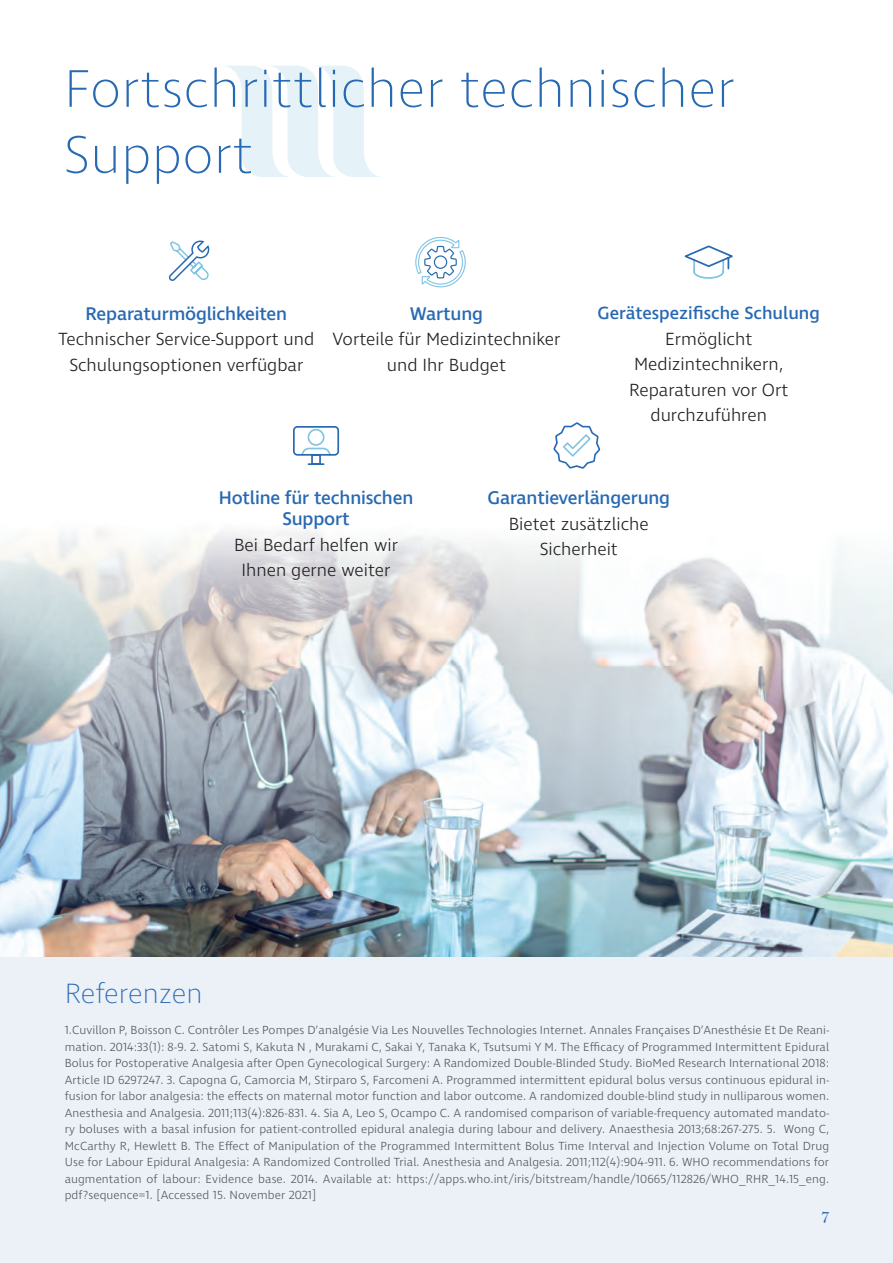
<style>
.page{position:relative;width:893px;height:1263px;background:#fff}
.page>*{position:absolute;margin:0;border:0;box-sizing:border-box;transform-origin:0 0}
.t1{font:200 54px/66px "Ingra";letter-spacing:.01em;color:#2869b3}
.t2{font:200 28.5px "Ingra";color:#2869b3}
.t3{font:500 18.75px/21px "Ingra";letter-spacing:-.01em;color:#2869b3;text-align:center}
.t4{font:300 18px/25.5px "Ingra";color:#231f20;text-align:center}
.t5{font:500 18px "Ingra";color:#2869b3}
.t6{font:15px "Miller Display";color:#2869b3}
.t7{font:300 12px/16.5px "Ingra";letter-spacing:.01em;color:#57585a;text-align:justify}
</style>
<div class="page">
<img style="left:0;top:530px;width:893px;height:427px">
<svg style="left:226px;top:66px;width:153px;height:111px"></svg>
<div style="left:0;top:957px;width:893px;height:306px;background:#ebf1f7"></div>
<svg style="left:168px;top:240px;width:42px;height:41px"></svg>
<svg style="left:684px;top:245px;width:49px;height:34px"></svg>
<svg style="left:293px;top:426px;width:47px;height:39px"></svg>
<svg style="left:553px;top:422px;width:48px;height:47px"></svg>
<svg style="left:415px;top:236px;width:51px;height:52px"></svg>
<h1 class="t1" style="left:64px;top:58px;width:673px">Fortschrittlicher technischer<br>Support</h1>
<h3 class="t3" style="left:86px;top:304px;width:203px">Reparaturmöglichkeiten</h3>
<h3 class="t4" style="left:58px;top:328px;width:257px">Technischer Service-Support und<br>Schulungsoptionen verfügbar</h3>
<h3 class="t3" style="left:410px;top:304px;width:75px">Wartung</h3>
<h3 class="t4" style="left:332px;top:328px;width:230px">Vorteile für Medizintechniker und Ihr Budget</h3>
<h3 class="t5" style="left:598px;top:302px;width:224px">Gerätespezifische Schulung</h3>
<h3 class="t4" style="left:629px;top:327px;width:161px">Ermöglicht<br>Medizintechnikern,<br>Reparaturen vor Ort durchzuführen</h3>
<h3 class="t3" style="left:219px;top:488px;width:196px">Hotline für technischen<br>Support</h3>
<h3 class="t4" style="left:234px;top:533px;width:165px">Bei Bedarf helfen wir<br>Ihnen gerne weiter</h3>
<h3 class="t3" style="left:487px;top:488px;width:184px">Garantieverlängerung</h3>
<h3 class="t4" style="left:509px;top:512px;width:142px">Bietet zusätzliche<br>Sicherheit</h3>
<h2 class="t2" style="left:65px;top:975px;width:139px">Referenzen</h2>
<p class="t7" style="left:65px;top:1022px;width:766px">1.Cuvillon P, Boisson C. Contrôler Les Pompes D’analgésie Via Les Nouvelles Technologies Internet. Annales Françaises D’Anesthésie Et De Reani&shy;mation. 2014:33(1): 8-9. 2. Satomi S, Kakuta N , Murakami C, Sakai Y, Tanaka K, Tsutsumi Y M. The Efficacy of Programmed Intermittent Epidural Bolus for Postoperative Analgesia after Open Gynecological Surgery: A Randomized Double-Blinded Study. BioMed Research International 2018:<br>Article ID 6297247. 3. Capogna G, Camorcia M, Stirparo S, Farcomeni A. Programmed intermittent epidural bolus versus continuous epidural in&shy;fusion for labor analgesia: the effects on maternal motor function and labor outcome. A randomized double-blind study in nulliparous women.<br>Anesthesia and Analgesia. 2011;113(4):826-831. 4. Sia A, Leo S, Ocampo C. A randomised comparison of variable-frequency automated mandato&shy;ry boluses with a basal infusion for patient-controlled epidural analegia during labour and delivery. Anaesthesia 2013;68:267-275. 5. Wong C, McCarthy R, Hewlett B. The Effect of Manipulation of the Programmed Intermittent Bolus Time Interval and Injection Volume on Total Drug Use for Labour Epidural Analgesia: A Randomized Controlled Trial. Anesthesia and Analgesia. 2011;112(4):904-911. 6. WHO recommendations for augmentation of labour: Evidence base. 2014. Available at: https://apps.who.int/iris/bitstream/handle/10665/112826/WHO_RHR_14.15_eng. pdf?sequence=1. [Accessed 15. November 2021]</p>
<p class="t6" style="left:822px;top:1207px;width:9px">7</p>
</div>
